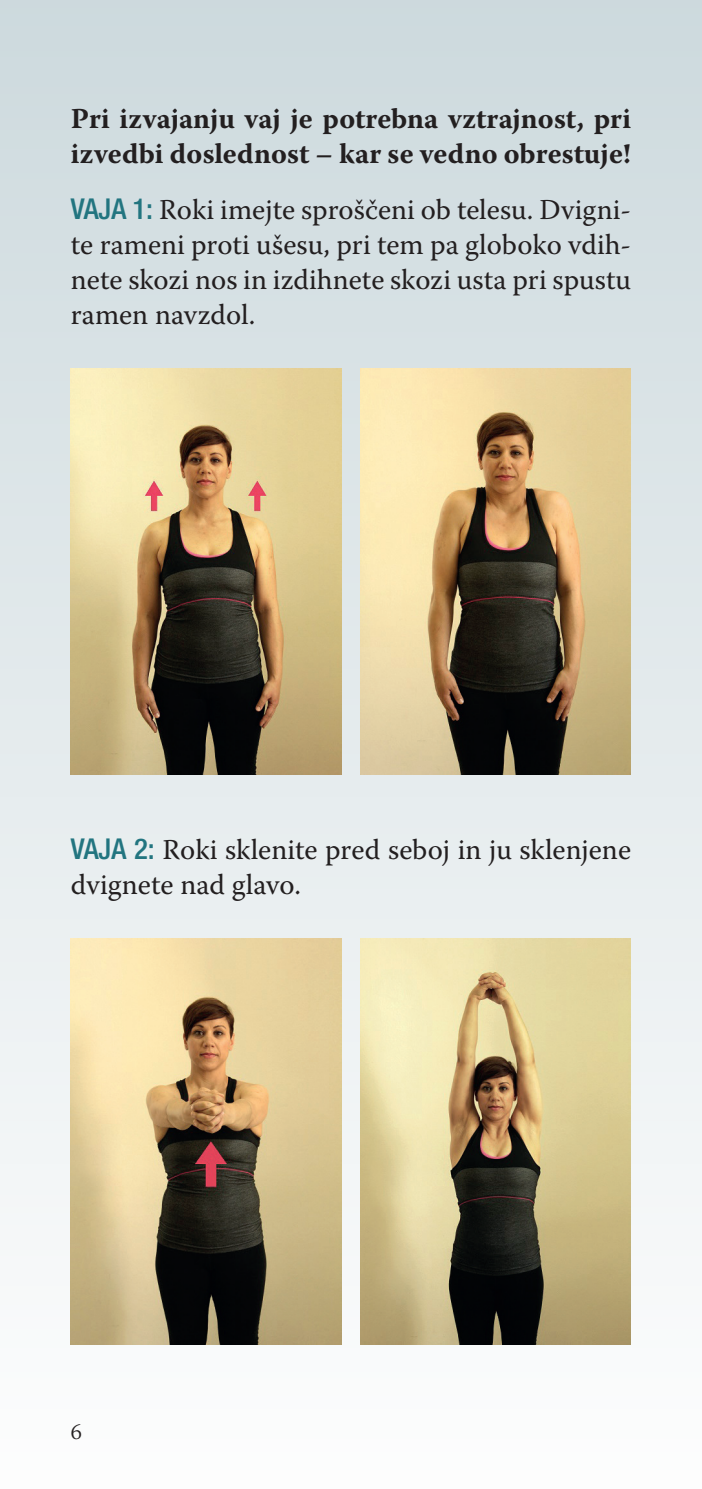
<style>
.page{position:relative;width:702px;height:1489px;background:#fff}
.page>*{position:absolute;margin:0;border:0;box-sizing:border-box;transform-origin:0 0}
.t1{font:28.75px/35px "Warnock Pro";color:#231f20;text-align:justify}
.t2{font:700 28.75px/35px "Warnock Pro";color:#231f20}
.t3{font:300 22.5px "Warnock Pro";color:#231f20}
.s1{font-family:"Helvetica Neue LT Com";font-weight:500;font-stretch:condensed;color:#227580}
</style>
<div class="page">
<div style="left:0;top:0;width:702px;height:1488px;background:linear-gradient(to bottom,#cdd9dd,#fcfcfb)"></div>
<img style="left:71px;top:368px;width:270px;height:406px">
<img style="left:360px;top:368px;width:270px;height:406px">
<img style="left:71px;top:938px;width:270px;height:405px">
<img style="left:360px;top:938px;width:270px;height:405px">
<p class="t2" style="left:71px;top:100px;width:561px">Pri izvajanju vaj je potrebna vztrajnost, pri izvedbi doslednost – kar se vedno obrestuje!</p>
<p class="t1" style="left:71px;top:191px;width:561px"><span class="s1">VAJA 1:</span> Roki imejte sproščeni ob telesu. Dvigni&shy;te rameni proti ušesu, pri tem pa globoko vdih&shy;nete skozi nos in izdihnete skozi usta pri spustu ramen navzdol.</p>
<p class="t1" style="left:71px;top:831px;width:561px"><span class="s1">VAJA 2:</span> Roki sklenite pred seboj in ju sklenjene dvignete nad glavo.</p>
<p class="t3" style="left:71px;top:1418px;width:13px">6</p>
</div>
